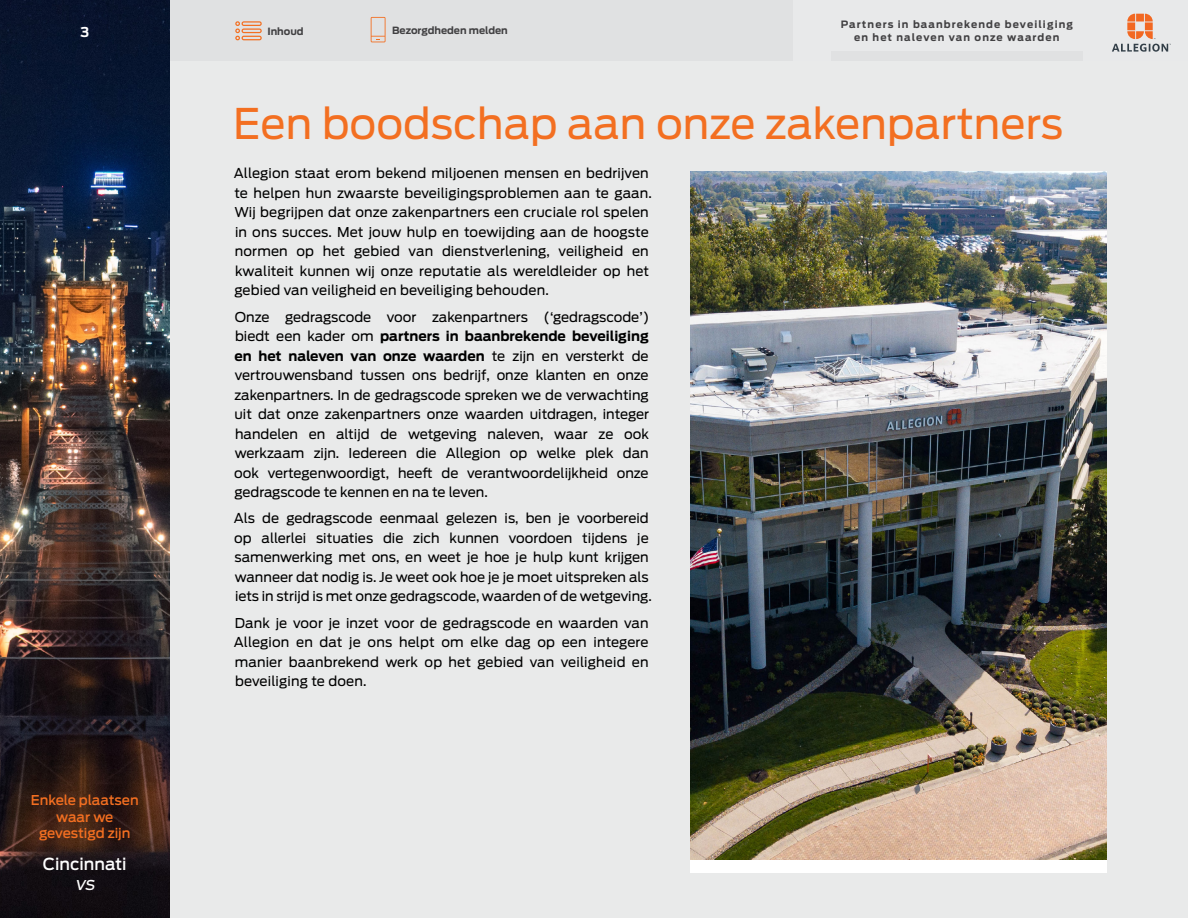
<style>
.page{position:relative;width:1188px;height:918px;background:#fff}
.page>*{position:absolute;margin:0;border:0;box-sizing:border-box;transform-origin:0 0}
.t1{font:42px "Antenna";color:#f36f21}
.t2{font:500 16.5px "Antenna";color:#fff}
.t3{font:13.5px/19.5px "Antenna";color:#000}
.t4{font:500 13.5px/16.5px "Antenna";color:#f36f21;text-align:center}
.t5{font:italic 500 13.5px "Antenna";color:#fff}
.t6{font:700 13.5px "Antenna";color:#fff}
.t7{font:700 10.05px/13.5px "Antenna";letter-spacing:.11em;color:#414042;text-align:center}
.t8{font:700 9.9px "Antenna";color:#414042}
.s1{font-weight:700}
</style>
<div class="page">
<div style="left:170px;top:0;width:1018px;height:918px;background:#e9eaea"></div>
<img style="left:0;top:0;width:170px;height:918px">
<div style="left:831px;top:51px;width:252px;height:9px;background:#e0e1e2"></div>
<svg style="left:1112px;top:14px;width:59px;height:38px"></svg>
<svg style="left:235px;top:21px;width:27px;height:19px"></svg>
<svg style="left:371px;top:17px;width:15px;height:25px"></svg>
<img style="left:690px;top:172px;width:416px;height:688px">
<div style="left:690px;top:860px;width:416px;height:13px;background:#fff"></div>
<p class="t6" style="left:80px;top:23px;width:10px">3</p>
<p class="t7" style="left:841px;top:17px;width:234px">Partners in baanbrekende beveiliging en het naleven van onze waarden</p>
<p class="t8" style="left:267px;top:25px;width:38px">Inhoud</p>
<p class="t8" style="left:392px;top:23px;width:117px">Bezorgdheden melden</p>
<p class="t4" style="left:31px;top:792px;width:109px">Enkele plaatsen waar we gevestigd zijn</p>
<p class="t2" style="left:43px;top:853px;width:85px">Cincinnati</p>
<p class="t5" style="left:75px;top:875px;width:24px">VS</p>
<h1 class="t1" style="left:233px;top:95px;width:832px">Een boodschap aan onze zakenpartners</h1>
<p class="t3" style="left:234px;top:164px;width:420px">Allegion staat erom bekend miljoenen mensen en bedrijven te helpen hun zwaarste beveiligingsproblemen aan te gaan.<br>Wij begrijpen dat onze zakenpartners een cruciale rol spelen in ons succes. Met jouw hulp en toewijding aan de hoogste normen op het gebied van dienstverlening, veiligheid en kwaliteit kunnen wij onze reputatie als wereldleider op het gebied van veiligheid en beveiliging behouden.</p>
<p class="t3" style="left:234px;top:307px;width:417px;text-align:justify">Onze gedragscode voor zakenpartners (‘gedragscode’) biedt een kader om <span class="s1">partners in baanbrekende beveiliging en het naleven van onze waarden</span> te zijn en versterkt de vertrouwensband tussen ons bedrijf, onze klanten en onze zakenpartners. In de gedragscode spreken we de verwachting uit dat onze zakenpartners onze waarden uitdragen, integer handelen en altijd de wetgeving naleven, waar ze ook werkzaam zijn. Iedereen die Allegion op welke plek dan ook vertegenwoordigt, heeft de verantwoordelijkheid onze gedragscode te kennen en na te leven.</p>
<p class="t3" style="left:234px;top:508px;width:419px">Als de gedragscode eenmaal gelezen is, ben je voorbereid op allerlei situaties die zich kunnen voordoen tijdens je samenwerking met ons, en weet je hoe je hulp kunt krijgen wanneer dat nodig is. Je weet ook hoe je je moet uitspreken als iets in strijd is met onze gedragscode, waarden of de wetgeving.</p>
<p class="t3" style="left:234px;top:613px;width:416px;text-align:justify">Dank je voor je inzet voor de gedragscode en waarden van Allegion en dat je ons helpt om elke dag op een integere manier baanbrekend werk op het gebied van veiligheid en beveiliging te doen.</p>
</div>
